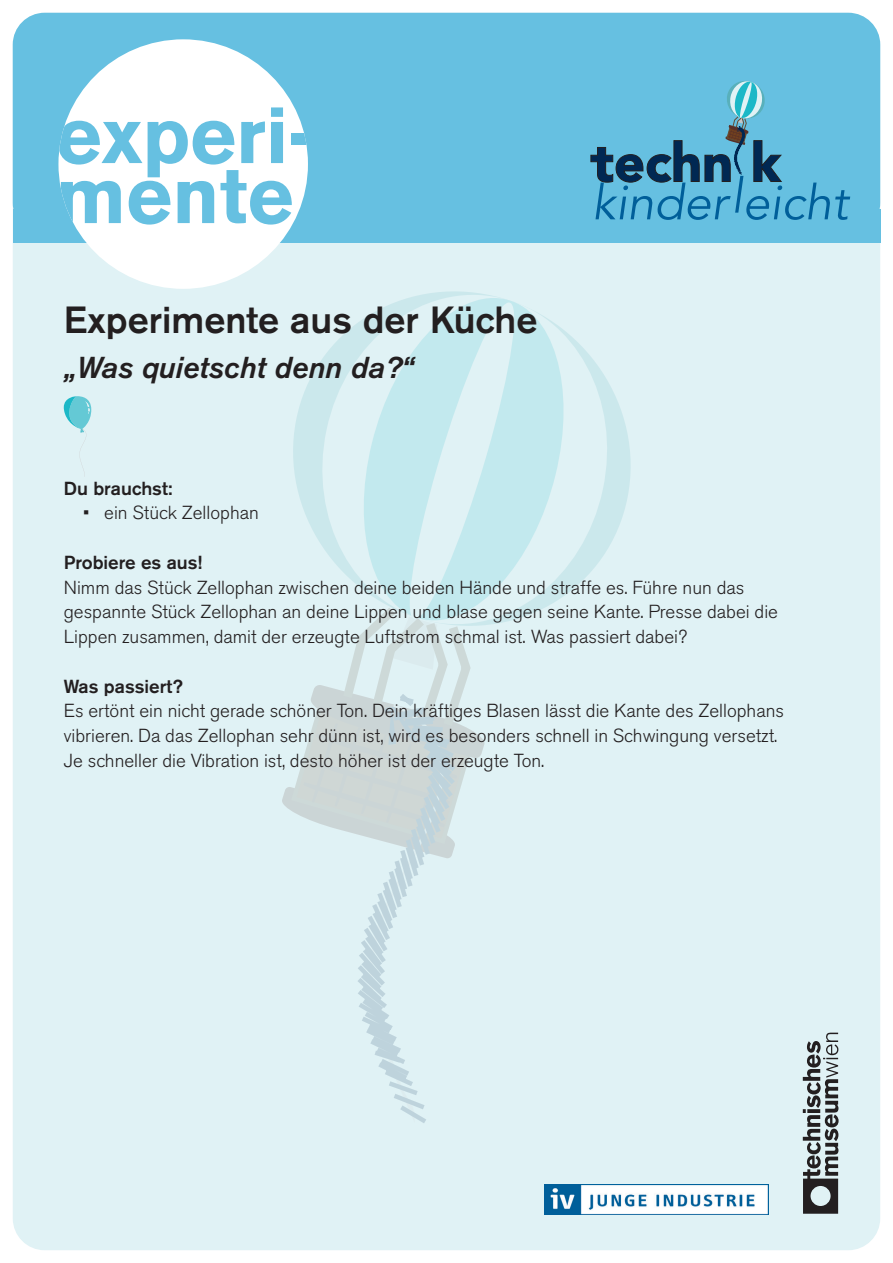
<style>
.page{position:relative;width:893px;height:1263px;background:#fff}
.page>*{position:absolute;margin:0;border:0;box-sizing:border-box;transform-origin:0 0}
.t1{font:700 78.75px/60px "Akzidenz Grotesk Pro";color:#66c0e1}
.t2{font:500 37.5px "Akzidenz Grotesk Pro";color:#231f20}
.t3{font:italic 500 30px "Akzidenz Grotesk Pro";color:#231f20}
.t4{font:300 18.75px/24.8px "Akzidenz Grotesk Pro";color:#231f20}
.t5{font:500 18.75px "Akzidenz Grotesk Pro";color:#231f20}
</style>
<div class="page">
<div style="left:13px;top:13px;width:867px;height:1237px;background:#e0f2f5;border-radius:32px"></div>
<div style="left:13px;top:13px;width:867px;height:222px;background:#66c0e1;border-radius:32px"></div>
<div style="left:13px;top:210px;width:867px;height:33px;background:#66c0e1"></div>
<div style="left:58px;top:39px;width:250px;height:250px;background:#fff;border-radius:50%"></div>
<svg style="left:590px;top:81px;width:260px;height:139px"></svg>
<svg style="left:803px;top:1033px;width:36px;height:181px"></svg>
<svg style="left:622px;top:414px;width:9px;height:103px"></svg>
<svg style="left:577px;top:342px;width:45px;height:243px"></svg>
<svg style="left:403px;top:291px;width:174px;height:326px"></svg>
<svg style="left:282px;top:300px;width:240px;height:533px"></svg>
<svg style="left:353px;top:689px;width:107px;height:434px"></svg>
<img style="left:544px;top:1184px;width:224px;height:30px">
<svg style="left:63px;top:396px;width:28px;height:80px"></svg>
<h1 class="t1" style="left:56px;top:105px;width:264px">experi&shy;mente</h1>
<h2 class="t2" style="left:64px;top:295px;width:475px">Experimente aus der Küche</h2>
<h3 class="t3" style="left:64px;top:348px;width:352px">„Was quietscht denn da?“</h3>
<p class="t5" style="left:64px;top:476px;width:110px">Du brauchst:</p>
<p class="t4" style="left:83px;top:500px;width:177px">• ein Stück Zellophan</p>
<p class="t5" style="left:64px;top:550px;width:140px">Probiere es aus!</p>
<p class="t4" style="left:64px;top:575px;width:716px">Nimm das Stück Zellophan zwischen deine beiden Hände und straffe es. Führe nun das gespannte Stück Zellophan an deine Lippen und blase gegen seine Kante. Presse dabei die<br>Lippen zusammen, damit der erzeugte Luftstrom schmal ist. Was passiert dabei?</p>
<p class="t5" style="left:64px;top:674px;width:121px">Was passiert?</p>
<p class="t4" style="left:64px;top:698px;width:722px">Es ertönt ein nicht gerade schöner Ton. Dein kräftiges Blasen lässt die Kante des Zellophans vibrieren. Da das Zellophan sehr dünn ist, wird es besonders schnell in Schwingung versetzt.<br>Je schneller die Vibration ist, desto höher ist der erzeugte Ton.</p>
</div>
